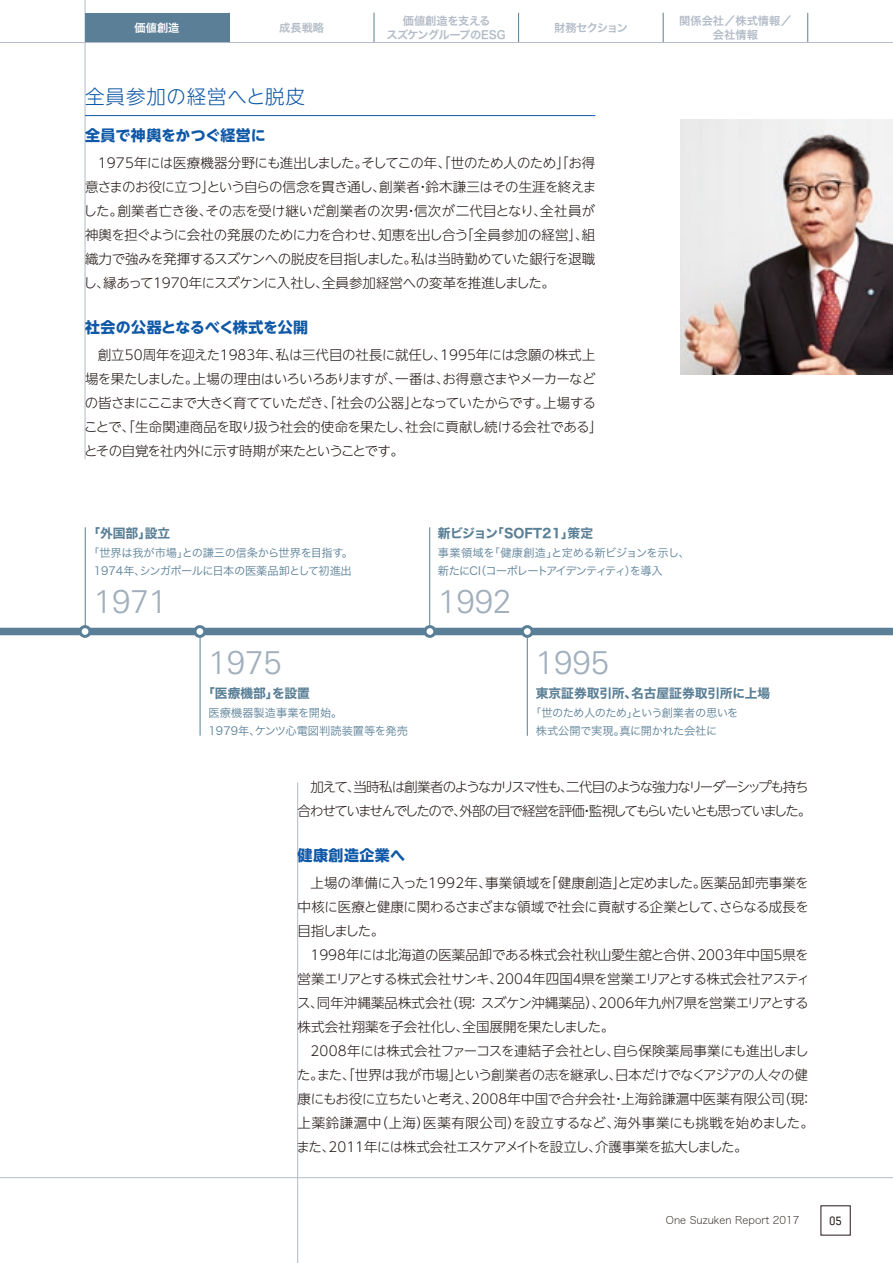
<style>
.page{position:relative;width:893px;height:1263px;background:#fff}
.page>*{position:absolute;margin:0;border:0;box-sizing:border-box;transform-origin:0 0}
.t1{font:300 33px "Univers";color:#a1afbd}
.t2{font:300 19.5px "UD Shin Go NT Pro";letter-spacing:.04em;color:#0f58a7}
.t3{font:700 15px "UD Shin Go NT Pro";letter-spacing:.02em;color:#0f58a7}
.t4{font:700 15px "UD Shin Go NT Pro";letter-spacing:-.015em;color:#0f58a7}
.t5{font:300 13.5px/24px "UD Shin Go NT Pro";letter-spacing:-.04em;color:#231916;text-align:justify}
.t6{font:300 13.5px/24px "UD Shin Go NT Pro";letter-spacing:-.015em;color:#231916}
.t7{font:300 13.5px/24px "UD Shin Go NT Pro";letter-spacing:-.105em;color:#231916;text-align:right}
.t8{font:12.75px "Hira Kaku Std W7";color:#5a7f96}
.t9{font:12px "Van Condensed W01";color:#231916}
.t10{font:11.25px/18px "Hira Kaku Std W3";letter-spacing:-.03em;color:#5a7f96;text-align:center}
.t11{font:11.25px/18px "Hira Kaku Std W3";letter-spacing:-.055em;color:#5a7f96}
.t12{font:11.25px/18px "Hira Kaku Std W3";color:#5a7f96}
.t13{font:11.25px/13.5px "Hira Kaku Std W6";letter-spacing:-.035em;color:#b2bbc7;text-align:center}
.t14{font:11.25px/13.5px "Hira Kaku Std W6";letter-spacing:-.01em;color:#b2bbc7;text-align:center}
.t15{font:11.25px "Hira Kaku Std W6";letter-spacing:-.09em;color:#b2bbc7}
.t16{font:11.25px "Hira Kaku Std W6";color:#fff}
.t17{font:10.5px "Hira Kaku Std W1";color:#231916}
</style>
<div class="page">
<hr style="left:85px;top:0;width:1px;height:459px;background:#b2bbc7">
<hr style="left:297px;top:782px;width:1px;height:481px;background:#b2bbc7">
<img style="left:680px;top:119px;width:213px;height:255px">
<div style="left:85px;top:13px;width:144px;height:30px;background:#5a7f96"></div>
<hr style="left:229px;top:13px;width:1px;height:30px;background:#5a7f96">
<hr style="left:374px;top:13px;width:1px;height:30px;background:#5a7f96">
<hr style="left:518px;top:13px;width:1px;height:30px;background:#5a7f96">
<hr style="left:663px;top:13px;width:1px;height:30px;background:#5a7f96">
<hr style="left:807px;top:13px;width:1px;height:30px;background:#5a7f96">
<hr style="left:85px;top:115px;width:510px;height:1px;background:#0f58a7">
<hr style="left:0;top:1177px;width:893px;height:1px;background:#b2bbc7">
<div style="left:0;top:628px;width:893px;height:7px;background:#5a7f96"></div>
<hr style="left:85px;top:527px;width:1px;height:104px;background:#5a7f96">
<hr style="left:429px;top:527px;width:1px;height:104px;background:#5a7f96">
<hr style="left:527px;top:631px;width:1px;height:105px;background:#5a7f96">
<div style="left:80px;top:627px;width:10px;height:9px;background:#fff;border-radius:50%"></div>
<div style="left:79px;top:625px;width:12px;height:13px;border:3px solid #5a7f96;border-radius:50%"></div>
<hr style="left:200px;top:631px;width:1px;height:105px;background:#5a7f96">
<div style="left:195px;top:627px;width:10px;height:9px;background:#fff;border-radius:50%"></div>
<div style="left:193px;top:625px;width:13px;height:13px;border:3px solid #5a7f96;border-radius:50%"></div>
<div style="left:425px;top:627px;width:10px;height:9px;background:#fff;border-radius:50%"></div>
<div style="left:423px;top:625px;width:13px;height:13px;border:3px solid #5a7f96;border-radius:50%"></div>
<div style="left:522px;top:627px;width:10px;height:9px;background:#fff;border-radius:50%"></div>
<div style="left:521px;top:625px;width:13px;height:13px;border:3px solid #5a7f96;border-radius:50%"></div>
<hr style="left:0;top:42px;width:893px;height:1px;background:#b2bbc7">
<p class="t16" style="left:135px;top:19px;width:46px">価値創造</p>
<p class="t14" style="left:279px;top:21px;width:46px">成長戦略</p>
<p class="t13" style="left:387px;top:14px;width:121px">価値創造を支える<br>スズケングループのESG</p>
<p class="t15" style="left:554px;top:19px;width:76px">財務セクション</p>
<p class="t14" style="left:679px;top:14px;width:114px">関係会社／株式情報／会社情報</p>
<h2 class="t2" style="left:85px;top:80px;width:221px">全員参加の経営へと脱皮</h2>
<p class="t3" style="left:85px;top:123px;width:182px">全員で神輿をかつぐ経営に</p>
<p class="t5" style="left:84px;top:150px;width:514px;text-indent:14px">1975年には医療機器分野にも進出しました。そしてこの年、「世のため人のため」「お得意さまのお役に立つ」という自らの信念を貫き通し、創業者・鈴木謙三はその生涯を終えました。創業者亡き後、その志を受け継いだ創業者の次男・信次が二代目となり、全社員が神輿を担ぐように会社の発展のために力を合わせ、知恵を出し合う「全員参加の経営」、組織力で強みを発揮するスズケンへの脱皮を目指しました。私は当時勤めていた銀行を退職し、縁あって1970年にスズケンに入社し、全員参加経営への変革を推進しました。</p>
<p class="t4" style="left:85px;top:315px;width:225px">社会の公器となるべく株式を公開</p>
<p class="t5" style="left:84px;top:342px;width:520px;text-align:left;text-indent:14px">創立50周年を迎えた1983年、私は三代目の社長に就任し、1995年には念願の株式上場を果たしました。上場の理由はいろいろありますが、一番は、お得意さまやメーカーなどの皆さまにここまで大きく育てていただき、「社会の公器」となっていたからです。上場することで、「生命関連商品を取り扱う社会的使命を果たし、社会に貢献し続ける会社である」とその自覚を社内外に示す時期が来たということです。</p>
<p class="t8" style="left:87px;top:523px;width:84px">「外国部」設立</p>
<p class="t10" style="left:88px;top:543px;width:267px">「世界は我が市場」との謙三の信条から世界を目指す。<br>1974年、シンガポールに日本の医薬品卸として初進出</p>
<p class="t8" style="left:438px;top:523px;width:157px">新ビジョン「SOFT21」策定</p>
<p class="t11" style="left:438px;top:543px;width:254px">事業領域を「健康創造」と定める新ビジョンを示し、新たにCI（コーポレートアイデンティティ）を導入</p>
<h1 class="t1" style="left:94px;top:581px;width:75px">1971</h1>
<h1 class="t1" style="left:438px;top:581px;width:75px">1992</h1>
<h1 class="t1" style="left:209px;top:642px;width:75px">1975</h1>
<p class="t8" style="left:202px;top:683px;width:109px">「医療機部」を設置</p>
<p class="t12" style="left:209px;top:703px;width:201px">医療機器製造事業を開始。<br>1979年、ケンツ心電図判読装置等を発売</p>
<h1 class="t1" style="left:536px;top:642px;width:75px">1995</h1>
<p class="t8" style="left:536px;top:683px;width:236px">東京証券取引所、名古屋証券取引所に上場</p>
<p class="t10" style="left:536px;top:703px;width:204px;text-align:left;text-indent:-6px">「世のため人のため」という創業者の思いを株式公開で実現。真に開かれた会社に</p>
<p class="t7" style="left:298px;top:774px;width:515px">加えて、当時私は創業者のようなカリスマ性も、二代目のような強力なリーダーシップも持ち合わせていませんでしたので、外部の目で経営を評価・監視してもらいたいとも思っていました。</p>
<p class="t3" style="left:298px;top:843px;width:109px">健康創造企業へ</p>
<p class="t5" style="left:298px;top:870px;width:513px;text-indent:13px">上場の準備に入った1992年、事業領域を「健康創造」と定めました。医薬品卸売事業を中核に医療と健康に関わるさまざまな領域で社会に貢献する企業として、さらなる成長を目指しました。</p>
<p class="t5" style="left:297px;top:942px;width:514px;text-indent:13px">1998年には北海道の医薬品卸である株式会社秋山愛生舘と合併、2003年中国5県を営業エリアとする株式会社サンキ、2004年四国４県を営業エリアとする株式会社アスティス、同年沖縄薬品株式会社（現：スズケン沖縄薬品）、2006年九州7県を営業エリアとする株式会社翔薬を子会社化し、全国展開を果たしました。</p>
<p class="t6" style="left:297px;top:1038px;width:519px;text-indent:14px">2008年には株式会社ファーコスを連結子会社とし、自ら保険薬局事業にも進出しました。また、「世界は我が市場」という創業者の志を継承し、日本だけでなくアジアの人々の健康にもお役に立ちたいと考え、2008年中国で合弁会社・上海鈴謙滬中医薬有限公司（現：上薬鈴謙滬中（上海）医薬有限公司）を設立するなど、海外事業にも挑戦を始めました。また、2011年には株式会社エスケアメイトを設立し、介護事業を拡大しました。</p>
<p class="t17" style="left:666px;top:1213px;width:135px">One Suzuken Report 2017</p>
<p class="t9" style="left:829px;top:1214px;width:14px">05</p>
</div>
